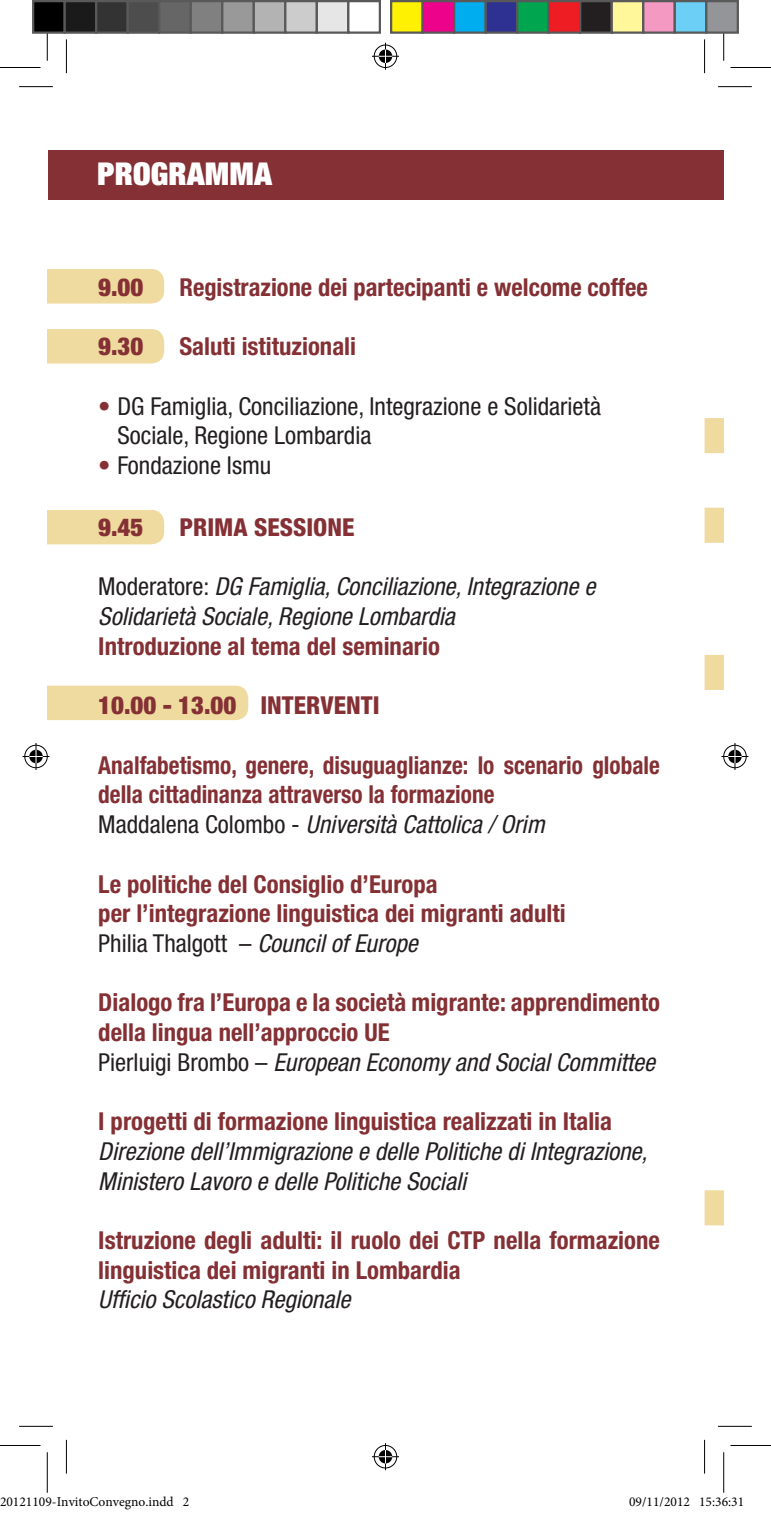
<style>
.page{position:relative;width:771px;height:1513px;background:#fff}
.page>*{position:absolute;margin:0;border:0;box-sizing:border-box;transform-origin:0 0}
.t1{font:900 condensed 31.5px "Helvetica Neue LT Std";color:#fff}
.t2{font:700 condensed 24.75px/29.7px "Helvetica Neue LT Std";color:#843034}
.t3{font:italic condensed 24.75px/29.7px "Helvetica Neue LT Std";color:#231f20}
.t4{font:700 condensed 24.75px/29.7px "Helvetica Neue LT Std";color:#843034;scale:.94 1}
.t5{font:condensed 24.75px/29.7px "Helvetica Neue LT Std";color:#231f20}
.t6{font:900 condensed 24.75px "Helvetica Neue LT Std";color:#843034}
.t7{font:800 condensed 24.75px "Helvetica Neue LT Std";color:#843034}
.t8{font:13.5px "Minion Pro";color:#000}
.s1{color:#843034}
.s2{font-style:normal}
.s3{font-weight:800}
.s4{font-weight:400;color:#231f20}
.s5{font-weight:400;font-style:italic;color:#231f20}
</style>
<div class="page">
<svg style="left:704px;top:418px;width:19px;height:35px"></svg>
<svg style="left:704px;top:508px;width:19px;height:35px"></svg>
<svg style="left:704px;top:655px;width:19px;height:35px"></svg>
<svg style="left:704px;top:1190px;width:19px;height:35px"></svg>
<div style="left:47px;top:269px;width:117px;height:34px;background:#efda9f"></div>
<div style="left:47px;top:329px;width:117px;height:34px;background:#efda9f"></div>
<div style="left:47px;top:510px;width:117px;height:34px;background:#efda9f"></div>
<div style="left:47px;top:686px;width:201px;height:34px;background:#efda9f"></div>
<div style="left:48px;top:150px;width:675px;height:50px;background:#843034"></div>
<hr style="left:19px;top:86px;width:34px;height:1px;background:#000">
<hr style="left:718px;top:86px;width:33px;height:1px;background:#000">
<hr style="left:19px;top:1426px;width:34px;height:1px;background:#000">
<hr style="left:718px;top:1426px;width:33px;height:1px;background:#000">
<hr style="left:66px;top:39px;width:1px;height:34px;background:#000">
<hr style="left:66px;top:1439px;width:1px;height:34px;background:#000">
<hr style="left:704px;top:39px;width:1px;height:34px;background:#000">
<hr style="left:704px;top:1439px;width:1px;height:34px;background:#000">
<hr style="left:0;top:67px;width:40px;height:1px;background:#000">
<hr style="left:730px;top:67px;width:41px;height:1px;background:#000">
<hr style="left:0;top:1445px;width:40px;height:1px;background:#000">
<hr style="left:730px;top:1445px;width:41px;height:1px;background:#000">
<hr style="left:47px;top:20px;width:1px;height:41px;background:#000">
<hr style="left:47px;top:1452px;width:1px;height:40px;background:#000">
<hr style="left:723px;top:20px;width:1px;height:41px;background:#000">
<hr style="left:723px;top:1452px;width:1px;height:40px;background:#000">
<svg style="left:372px;top:43px;width:27px;height:27px"></svg>
<svg style="left:372px;top:1443px;width:27px;height:27px"></svg>
<svg style="left:23px;top:743px;width:27px;height:27px"></svg>
<svg style="left:721px;top:743px;width:27px;height:27px"></svg>
<div style="left:33px;top:1px;width:32px;height:32px;background:#000"></div>
<div style="left:32px;top:0;width:34px;height:34px;border:2px solid #595959"></div>
<div style="left:65px;top:1px;width:31px;height:32px;background:#1a1a1a"></div>
<div style="left:64px;top:0;width:33px;height:34px;border:2px solid #595959"></div>
<div style="left:96px;top:1px;width:32px;height:32px;background:#333"></div>
<div style="left:95px;top:0;width:34px;height:34px;border:2px solid #595959"></div>
<div style="left:128px;top:1px;width:31px;height:32px;background:#4d4d4d"></div>
<div style="left:127px;top:0;width:33px;height:34px;border:2px solid #595959"></div>
<div style="left:159px;top:1px;width:32px;height:32px;background:#666"></div>
<div style="left:158px;top:0;width:34px;height:34px;border:2px solid #595959"></div>
<div style="left:191px;top:1px;width:31px;height:32px;background:#808080"></div>
<div style="left:190px;top:0;width:33px;height:34px;border:2px solid #595959"></div>
<div style="left:222px;top:1px;width:32px;height:32px;background:#999"></div>
<div style="left:221px;top:0;width:34px;height:34px;border:2px solid #595959"></div>
<div style="left:254px;top:1px;width:31px;height:32px;background:#b3b3b3"></div>
<div style="left:253px;top:0;width:33px;height:34px;border:2px solid #595959"></div>
<div style="left:285px;top:1px;width:32px;height:32px;background:#ccc"></div>
<div style="left:284px;top:0;width:34px;height:34px;border:2px solid #595959"></div>
<div style="left:317px;top:1px;width:31px;height:32px;background:#e6e6e6"></div>
<div style="left:316px;top:0;width:33px;height:34px;border:2px solid #595959"></div>
<div style="left:347px;top:0;width:34px;height:34px;border:2px solid #595959"></div>
<div style="left:391px;top:1px;width:31px;height:32px;background:#fff101"></div>
<div style="left:390px;top:0;width:34px;height:34px;border:2px solid #595959"></div>
<div style="left:422px;top:1px;width:32px;height:32px;background:#ed028c"></div>
<div style="left:421px;top:0;width:34px;height:34px;border:2px solid #595959"></div>
<div style="left:454px;top:1px;width:31px;height:32px;background:#00aeef"></div>
<div style="left:453px;top:0;width:34px;height:34px;border:2px solid #595959"></div>
<div style="left:485px;top:1px;width:32px;height:32px;background:#2e3092"></div>
<div style="left:484px;top:0;width:34px;height:34px;border:2px solid #595959"></div>
<div style="left:517px;top:1px;width:31px;height:32px;background:#00a54f"></div>
<div style="left:516px;top:0;width:34px;height:34px;border:2px solid #595959"></div>
<div style="left:548px;top:1px;width:32px;height:32px;background:#ee1d23"></div>
<div style="left:547px;top:0;width:34px;height:34px;border:2px solid #595959"></div>
<div style="left:580px;top:1px;width:31px;height:32px;background:#231f20"></div>
<div style="left:579px;top:0;width:34px;height:34px;border:2px solid #595959"></div>
<div style="left:611px;top:1px;width:32px;height:32px;background:#fff79a"></div>
<div style="left:610px;top:0;width:34px;height:34px;border:2px solid #595959"></div>
<div style="left:643px;top:1px;width:31px;height:32px;background:#f499c2"></div>
<div style="left:642px;top:0;width:34px;height:34px;border:2px solid #595959"></div>
<div style="left:674px;top:1px;width:32px;height:32px;background:#6bcff6"></div>
<div style="left:673px;top:0;width:34px;height:34px;border:2px solid #595959"></div>
<div style="left:706px;top:1px;width:31px;height:32px;background:#939598"></div>
<div style="left:705px;top:0;width:34px;height:34px;border:2px solid #595959"></div>
<div style="left:629px;top:1497px;width:6px;height:9px;border:1px solid #fff;border-radius:50%"></div>
<svg style="left:630px;top:1497px;width:5px;height:9px"></svg>
<p class="t1" style="left:97px;top:153px;width:21px">PROGRAMMA</p>
<p class="t6" style="left:98px;top:272px;width:47px">9.00</p>
<p class="t2" style="left:179px;top:272px;width:470px">Registrazione dei partecipanti e welcome coffee</p>
<p class="t6" style="left:98px;top:331px;width:47px">9.30</p>
<p class="t2" style="left:179px;top:331px;width:178px">Saluti istituzionali</p>
<p class="t5" style="left:117px;top:391px;width:485px;text-indent:-19px"><span class="s1">•</span> DG Famiglia, Conciliazione, Integrazione e Solidarietà<br>Sociale, Regione Lombardia</p>
<p class="t5" style="left:98px;top:450px;width:175px"><span class="s1">•</span> Fondazione Ismu</p>
<p class="t6" style="left:98px;top:512px;width:47px">9.45</p>
<p class="t7" style="left:179px;top:512px;width:177px">PRIMA SESSIONE</p>
<p class="t3" style="left:98px;top:572px;width:498px"><span class="s2">Moderatore:</span> DG Famiglia, Conciliazione, Integrazione e<br>Solidarietà Sociale, Regione Lombardia</p>
<p class="t2" style="left:98px;top:631px;width:343px">Introduzione al tema del seminario</p>
<p class="t6" style="left:98px;top:690px;width:283px">10.00 - 13.00 <span class="s3">INTERVENTI</span></p>
<p class="t4" style="left:98px;top:750px;width:599px">Analfabetismo, genere, disuguaglianze: lo scenario globale della cittadinanza attraverso la formazione<br><span class="s4">Maddalena Colombo -</span> <span class="s5">Università Cattolica / Orim</span></p>
<p class="t2" style="left:98px;top:868px;width:469px">Le politiche del Consiglio d’Europa<br>per l’integrazione linguistica dei migranti adulti<br><span class="s4">Philia Thalgott –</span> <span class="s5">Council of Europe</span></p>
<p class="t2" style="left:98px;top:987px;width:563px">Dialogo fra l’Europa e la società migrante: apprendimento della lingua nell’approccio UE<br><span class="s4">Pierluigi Brombo –</span> <span class="s5">European Economy and Social Committee</span></p>
<p class="t2" style="left:98px;top:1106px;width:515px">I progetti di formazione linguistica realizzati in Italia</p>
<p class="t3" style="left:98px;top:1137px;width:550px">Direzione dell’Immigrazione e delle Politiche di Integrazione,<br>Ministero Lavoro e delle Politiche Sociali</p>
<p class="t2" style="left:98px;top:1225px;width:563px">Istruzione degli adulti: il ruolo dei CTP nella formazione linguistica dei migranti in Lombardia</p>
<p class="t3" style="left:98px;top:1285px;width:254px">Ufficio Scolastico Regionale</p>
<p class="t8" style="left:0;top:1493px;width:191px">20121109-InvitoConvegno.indd 2</p>
<p class="t8" style="left:629px;top:1493px;width:117px">09/11/2012 15:36:31</p>
</div>
